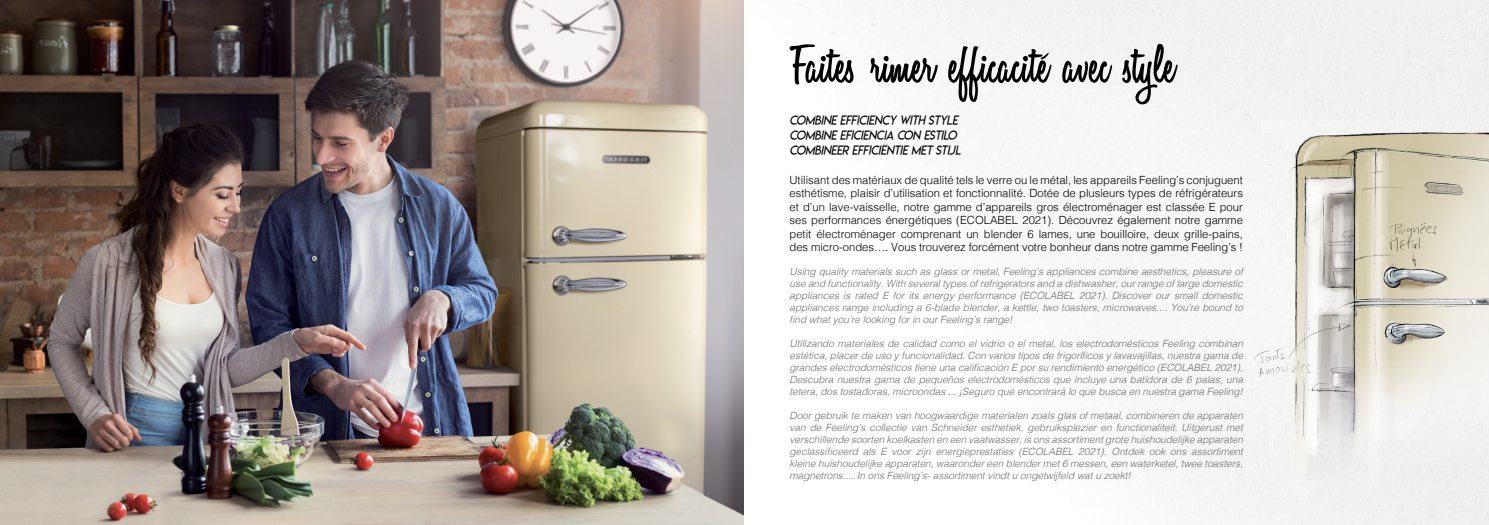
<style>
.page{position:relative;width:1489px;height:525px;background:#fff}
.page>*{position:absolute;margin:0;border:0;box-sizing:border-box;transform-origin:0 0}
.t1{font:50px "Variane Script";letter-spacing:.01em;color:#000}
.t2{font:12.5px/15px "Lemon Milklightitalic";color:#000}
.t3{font:300 11.25px/13.5px "Helvetica";color:#000;text-align:justify}
.t4{font:italic 300 10px/12px "Helvetica";color:#706f6f;text-align:justify}
</style>
<div class="page">
<img style="left:0;top:0;width:1488px;height:524px">
<svg style="left:1039px;top:52px;width:10px;height:9px"></svg>
<h1 class="t1" style="left:789px;top:38px;width:385px">Faites rimer efficacite avec style</h1>
<p class="t2" style="left:789px;top:113px;width:172px">COMBINE EFFICIENCY WITH STYLE<br>COMBINE EFICIENCIA CON ESTILO<br>COMBINEER EFFICIËNTIE MET STIJL</p>
<p class="t3" style="left:789px;top:172px;width:455px">Utilisant des matériaux de qualité tels le verre ou le métal, les appareils Feeling’s conjuguent esthétisme, plaisir d’utilisation et fonctionnalité. Dotée de plusieurs types de réfrigérateurs et d’un lave-vaisselle, notre gamme d’appareils gros électroménager est classée E pour ses performances énergétiques (ECOLABEL 2021). Découvrez également notre gamme petit électroménager comprenant un blender 6 lames, une bouilloire, deux grille-pains, des micro-ondes…. Vous trouverez forcément votre bonheur dans notre gamme Feeling’s !</p>
<p class="t4" style="left:789px;top:265px;width:455px">Using quality materials such as glass or metal, Feeling’s appliances combine aesthetics, pleasure of use and functionality. With several types of refrigerators and a dishwasher, our range of large domestic appliances is rated E for its energy performance (ECOLABEL 2021). Discover our small domestic appliances range including a 6-blade blender, a kettle, two toasters, microwaves.... You’re bound to find what you’re looking for in our Feeling’s range!</p>
<p class="t4" style="left:789px;top:337px;width:455px">Utilizando materiales de calidad como el vidrio o el metal, los electrodomésticos Feeling combinan estética, placer de uso y funcionalidad. Con varios tipos de frigoríficos y lavavajillas, nuestra gama de grandes electrodomésticos tiene una calificación E por su rendimiento energético (ECOLABEL 2021).<br>Descubra nuestra gama de pequeños electrodomésticos que incluye una batidora de 6 palas, una tetera, dos tostadoras, microondas ... ¡Seguro que encontrará lo que busca en nuestra gama Feeling!</p>
<p class="t4" style="left:789px;top:409px;width:455px">Door gebruik te maken van hoogwaardige materialen zoals glas of metaal, combineren de apparaten van de Feeling’s collectie van Schneider esthetiek, gebruiksplezier en functionaliteit. Uitgerust met verschillende soorten koelkasten en een vaatwasser, is ons assortiment grote huishoudelijke apparaten geclassificeerd als E voor zijn energieprestaties (ECOLABEL 2021). Ontdek ook ons assortiment kleine huishoudelijke apparaten, waaronder een blender met 6 messen, een waterketel, twee toasters, magnetrons.... In ons Feeling’s- assortiment vindt u ongetwijfeld wat u zoekt!</p>
</div>
